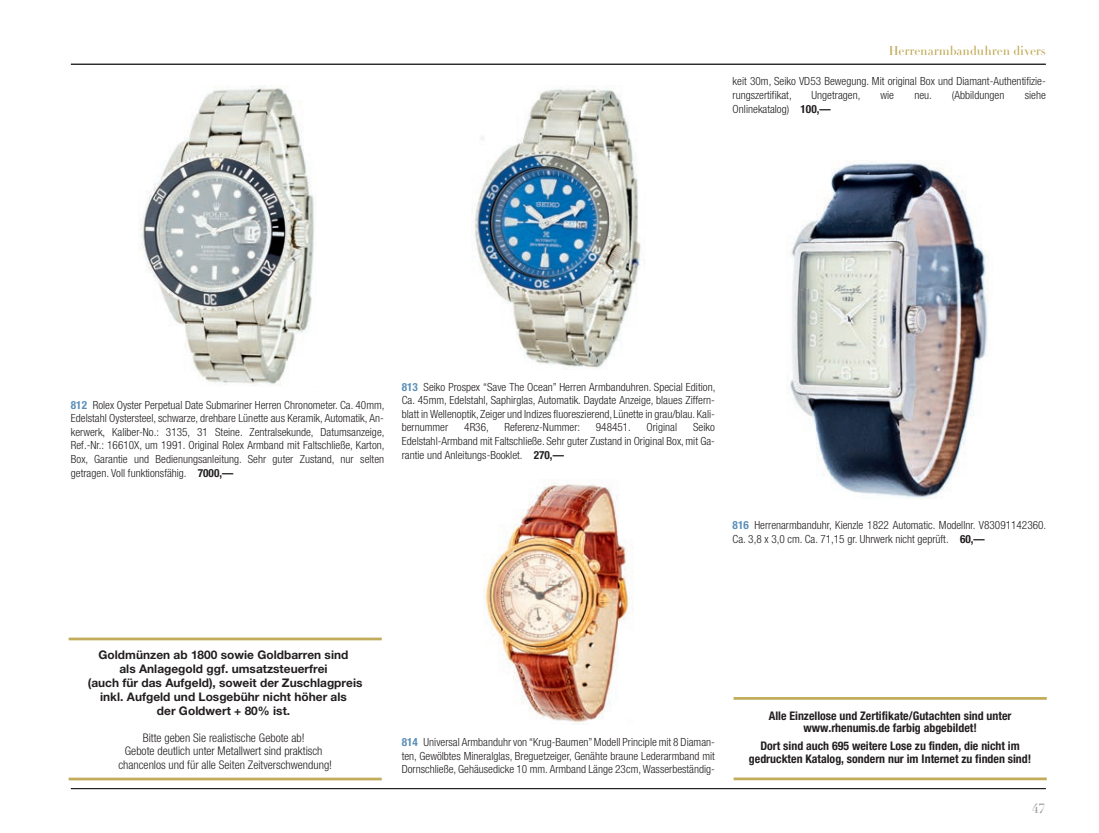
<style>
.page{position:relative;width:1099px;height:833px;background:#fff}
.page>*{position:absolute;margin:0;border:0;box-sizing:border-box;transform-origin:0 0}
.t1{font:13.12px "Didot LH";color:#939598}
.t2{font:12.5px "Didot LH Headline";color:#c2ac5b}
.t3{font:700 condensed 11.88px/11.9px "Helvetica Neue";color:#231f20;text-align:center}
.t4{font:700 11.88px/14.1px "Helvetica Neue";color:#231f20;text-align:center}
.t5{font:300 condensed 11.88px/13.6px "Helvetica Neue";color:#231f20;text-align:center}
.t6{font:300 condensed 11.25px/13.6px "Helvetica Neue";letter-spacing:.005em;color:#231f20;text-align:justify}
.s1{font-weight:700}
.s2{font-weight:700;color:#5b8fb8}
</style>
<div class="page">
<hr style="left:71px;top:64px;width:974px;height:1px;background:#231f20">
<hr style="left:71px;top:788px;width:974px;height:1px;background:#231f20">
<img style="left:471px;top:86px;width:174px;height:283px">
<img style="left:483px;top:481px;width:150px;height:242px">
<hr style="left:69px;top:637px;width:313px;height:3px;background:#c2ac5b">
<hr style="left:69px;top:777px;width:313px;height:3px;background:#c2ac5b">
<hr style="left:733px;top:697px;width:313px;height:3px;background:#c2ac5b">
<hr style="left:733px;top:777px;width:313px;height:3px;background:#c2ac5b">
<img style="left:786px;top:161px;width:203px;height:338px">
<img style="left:140px;top:86px;width:175px;height:300px">
<p class="t2" style="left:888px;top:43px;width:159px">Herrenarmbanduhren divers</p>
<p class="t6" style="left:732px;top:75px;width:314px">keit 30m, Sei ko VD53 Be we gung. Mit ori gi nal Box und Di amant-Au then ti fi zie - rungs zer ti fi kat,</p>
<p class="t6" style="left:811px;top:88px;width:50px">Un ge tra gen,</p>
<p class="t6" style="left:880px;top:88px;width:15px">wie</p>
<p class="t6" style="left:914px;top:88px;width:19px">neu.</p>
<p class="t6" style="left:951px;top:88px;width:54px">(Ab bil dun gen</p>
<p class="t6" style="left:1024px;top:88px;width:23px">siehe</p>
<p class="t6" style="left:732px;top:102px;width:100px">Onlinekatalog) <span class="s1">100,—</span></p>
<p class="t6" style="left:71px;top:398px;width:315px"><span class="s2">812</span> Ro lex Oys ter Per pe tu al Date Sub ma ri ner Her ren Chro no me ter. Ca. 40mm, Edels tahl Oys ters teel, schwar ze, dreh ba re Lü net te aus Ke ra mik, Au to ma tik, An - ker werk, Ka li ber-No.: 3135, 31 Stei ne. Zen tral se kun de, Da tums an zei ge, Ref.-Nr.: 16610X, um 1991. Ori gi nal Ro lex Arm band mit Falt schlie ße, Kar ton, Box, Ga ran tie und Be die nungs an lei tung. Sehr gu ter Zu stand, nur sel ten getragen. Voll funktionsfähig. <span class="s1">7000,—</span></p>
<p class="t6" style="left:402px;top:380px;width:315px"><span class="s2">813</span> Sei ko Pro spex “Save The Oce an” Her ren Arm band uh ren. Spe ci al Edi ti on, Ca. 45mm, Edels tahl, Sa phir glas, Au to ma tik. Day da te An zei ge, blau es Zif fern - blatt in Wel len op tik, Zei ger und In di zes fluo res zie rend, Lü net te in grau/blau. Ka li - ber num mer</p>
<p class="t6" style="left:402px;top:420px;width:314px;text-indent:291px">Sei ko Edels tahl-Arm band mit Falt schlie ße. Sehr gu ter Zu stand in Ori gi nal Box, mit Ga - ran tie und Anleitungs-Booklet. <span class="s1">270,—</span></p>
<p class="t6" style="left:464px;top:420px;width:26px">4R36,</p>
<p class="t6" style="left:504px;top:420px;width:77px">Re fe renz-Num mer:</p>
<p class="t6" style="left:596px;top:420px;width:37px">948451.</p>
<p class="t6" style="left:646px;top:420px;width:32px">Ori gi nal</p>
<p class="t6" style="left:732px;top:518px;width:315px"><span class="s2">816</span> Her ren arm band uhr, Kienz le 1822 Au to ma tic. Mo dellnr. V83091142360.<br>Ca. 3,8 x 3,0 cm. Ca. 71,15 gr. Uhr werk nicht ge prüft. <span class="s1">60,—</span></p>
<p class="t4" style="left:88px;top:647px;width:276px">Goldmünzen ab 1800 sowie Goldbarren sind<br>als Anlagegold ggf. umsatzsteuerfrei<br>(auch für das Aufgeld), soweit der Zuschlagpreis inkl. Aufgeld und Losgebühr nicht höher als<br>der Goldwert + 80% ist.</p>
<p class="t5" style="left:118px;top:730px;width:215px">Bitte geben Sie realistische Gebote ab!<br>Gebote deutlich unter Metallwert sind praktisch chancenlos und für alle Seiten Zeitverschwendung!</p>
<p class="t6" style="left:402px;top:735px;width:315px"><span class="s2">814</span> Uni ver sal Arm band uhr von “Krug-Bau men”Mo dell Prin ci ple mit 8 Dia man - ten, Ge wölb tes Mi ne ral glas, Bre guet zei ger, Ge näh te brau ne Le der arm band mit Dorn schlie ße, Ge häus edi cke 10 mm. Arm band Län ge 23cm, Was ser be stän dig -</p>
<p class="t3" style="left:768px;top:709px;width:244px">Alle Einzellose und Zertifikate/Gutachten sind unter www.rhenumis.de farbig abgebildet!</p>
<p class="t3" style="left:749px;top:738px;width:284px;line-height:13.6px">Dort sind auch 695 weitere Lose zu finden, die nicht im gedruckten Katalog, sondern nur im Internet zu finden sind!</p>
<p class="t1" style="left:1031px;top:801px;width:15px">47</p>
</div>
